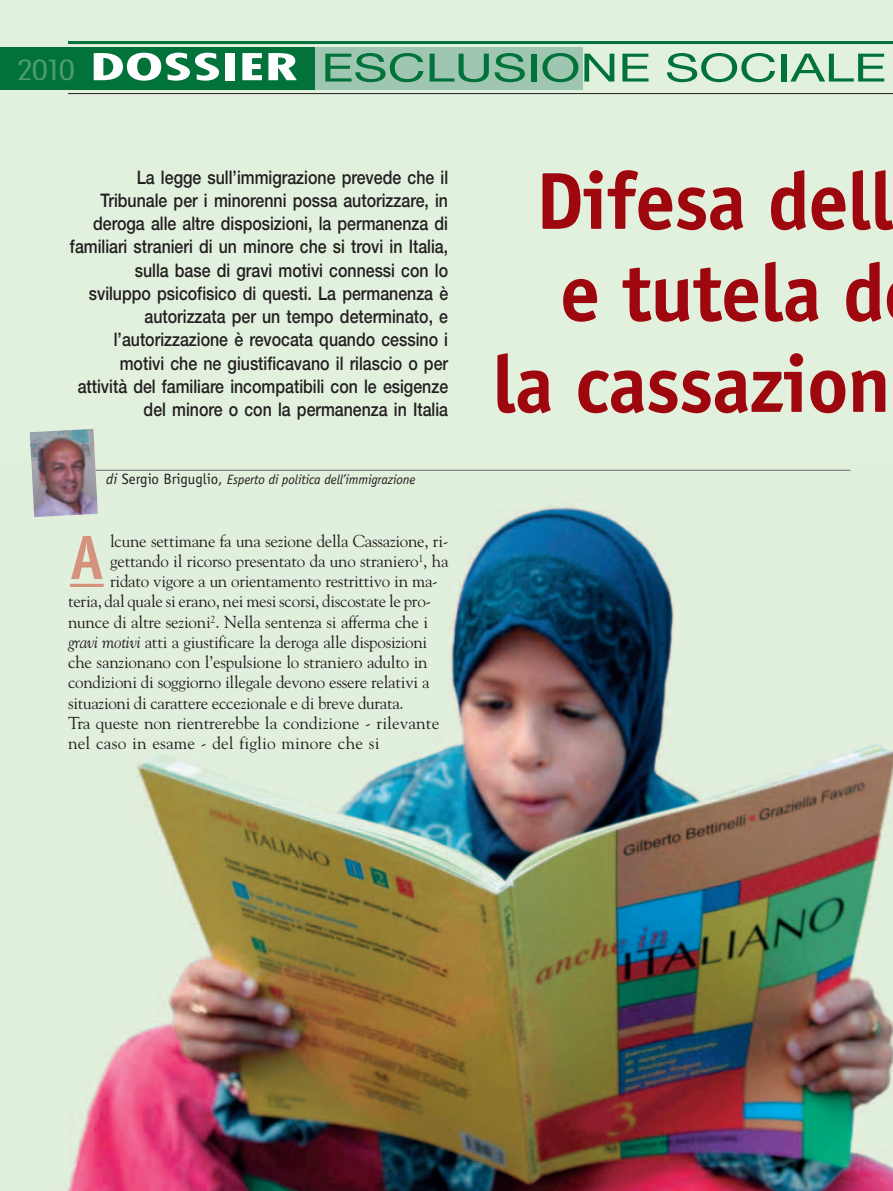
<style>
.page{position:relative;width:893px;height:1191px;background:#e2f0de}
.page>*{position:absolute;margin:0;border:0;box-sizing:border-box;transform-origin:0 0}
.t1{font:700 81px/91.5px "Officina Sans";letter-spacing:-.015em;color:#9d070d;text-align:right}
.t2{font:700 63px "Officina Sans";color:#d5927c;scale:.9 1}
.t3{font:39px "Helvetica Neue";color:#00723a;scale:1.35 1}
.t4{font:500 18.75px/23.2px "Helvetica Neue";color:#231f20;text-align:right;scale:.85 1}
.t5{font:17.25px "Goudy";letter-spacing:-.015em;color:#231f20}
.t6{font:17.25px "Goudy";letter-spacing:.01em;color:#231f20}
.t7{font:italic 13.5px "Officina Sans";letter-spacing:-.01em;color:#231f20}
.s1{font-family:"Futura";font-weight:300;font-stretch:condensed;font-size:27px;color:#4f9c74}
.s2{font-family:"Futura";font-weight:700;font-stretch:condensed;font-size:36px;color:#fff}
.s3{font-size:15px}
.s4{font-style:normal;font-size:15px}
.s5{font-style:italic}
</style>
<div class="page">
<hr style="left:68px;top:41px;width:825px;height:3px;background:#00723a">
<div style="left:0;top:47px;width:315px;height:42px;background:#00723a"></div>
<div style="left:315px;top:47px;width:268px;height:42px;background:#9fc6b0"></div>
<hr style="left:68px;top:93px;width:825px;height:1px;background:#231f20">
<img style="left:34px;top:469px;width:859px;height:722px">
<hr style="left:85px;top:470px;width:765px;height:1px;background:#6c6d70">
<img style="left:30px;top:429px;width:68px;height:88px">
<hr style="left:70px;top:584px;width:34px;height:3px;background:#d5927c">
<h3 class="t3" style="left:16px;top:54px;width:646px"><span class="s1">2010</span> <span class="s2">DOSSIER</span> ESCLUSIONE SOCIALE</h3>
<p class="t4" style="left:70px;top:167px;width:446px">La legge sull’immigrazione prevede che il Tribunale per i minorenni possa autorizzare, in deroga alle altre disposizioni, la permanenza di familiari stranieri di un minore che si trovi in Italia, sulla base di gravi motivi connessi con lo sviluppo psicofisico di questi. La permanenza è autorizzata per un tempo determinato, e l’autorizzazione è revocata quando cessino i motivi che ne giustificavano il rilascio o per attività del familiare incompatibili con le esigenze del minore o con la permanenza in Italia</p>
<h1 class="t1" style="left:492px;top:162px;width:403px">Difesa dell e tutela d la cassazion</h1>
<p class="t7" style="left:106px;top:474px;width:311px"><span class="s3">di</span> <span class="s4">Sergio Briguglio,</span> Esperto di politica dell’immigrazione</p>
<p class="t5" style="left:110px;top:534px;width:340px">lcune settimane fa una sezione della Cassazione, ri-</p>
<p class="t5" style="left:110px;top:554px;width:340px">gettando il ricorso presentato da uno straniero<sup>1</sup>, ha</p>
<p class="t5" style="left:110px;top:574px;width:329px">ridato vigore a un orientamento restrittivo in ma-</p>
<p class="t5" style="left:68px;top:594px;width:365px">teria, dal quale si erano, nei mesi scorsi, discostate le pro-</p>
<p class="t5" style="left:68px;top:615px;width:362px">nunce di altre sezioni<sup>2</sup>. Nella sentenza si afferma che i</p>
<p class="t5" style="left:68px;top:635px;width:361px"><span class="s5">gravi motivi</span> atti a giustificare la deroga alle disposizioni</p>
<p class="t5" style="left:68px;top:655px;width:361px">che sanzionano con l’espulsione lo straniero adulto in</p>
<p class="t5" style="left:68px;top:675px;width:363px">condizioni di soggiorno illegale devono essere relativi a</p>
<p class="t5" style="left:68px;top:696px;width:337px">situazioni di carattere eccezionale e di breve durata.</p>
<p class="t5" style="left:68px;top:716px;width:373px">Tra queste non rientrerebbe la condizione - rilevante</p>
<p class="t6" style="left:68px;top:736px;width:313px">nel caso in esame - del figlio minore che si</p>
<h2 class="t2" style="left:70px;top:533px;width:39px">A</h2>
</div>
